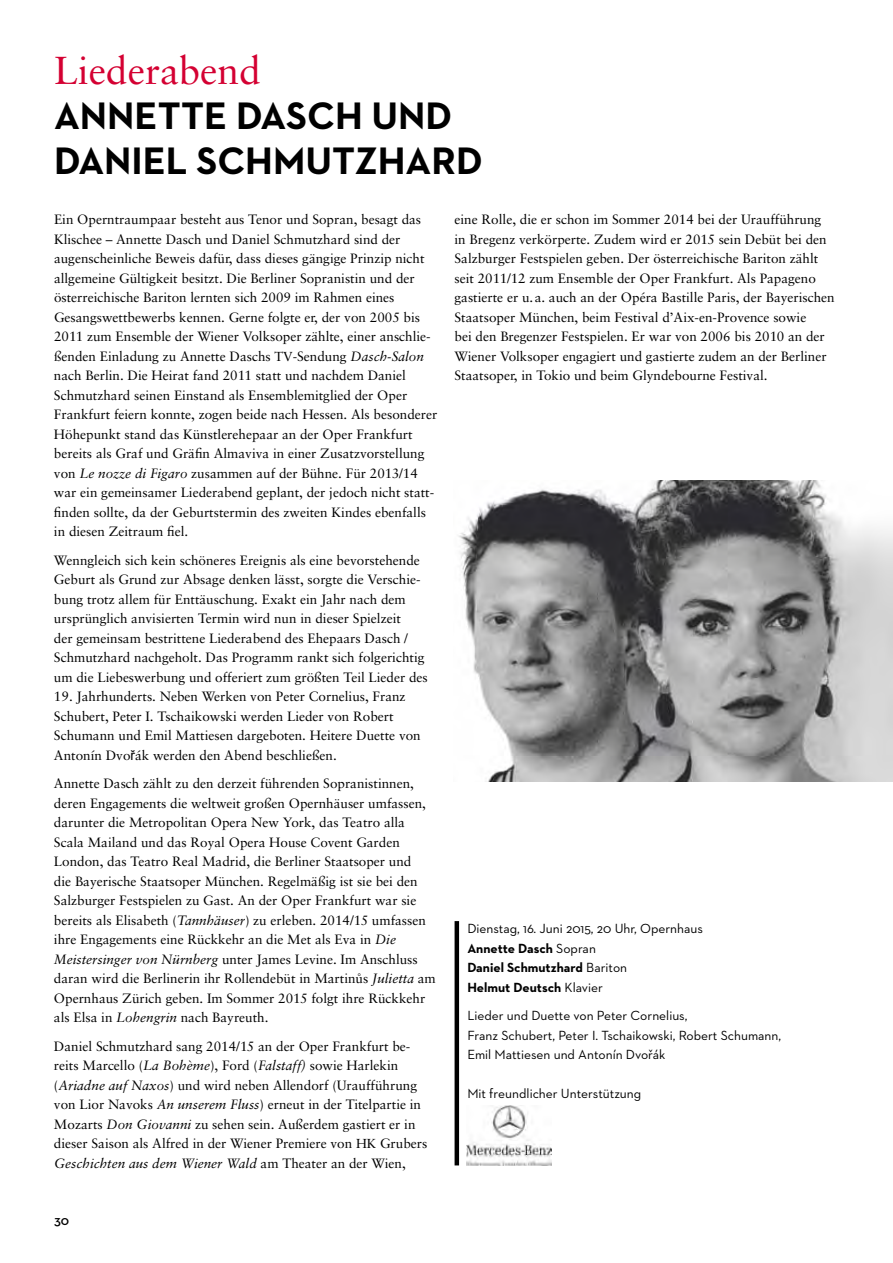
<style>
.page{position:relative;width:893px;height:1263px;background:#fff}
.page>*{position:absolute;margin:0;border:0;box-sizing:border-box;transform-origin:0 0}
.t1{font:700 39px "Neutraface 2 Text";color:#000}
.t2{font:39px "Sabon";color:#d40032}
.t3{font:13.5px/19.5px "Sabon";color:#000}
.t4{font:13.5px/19.5px "Neutraface 2 Text";color:#000}
.t5{font:600 13.5px "Neutraface 2 Text";color:#000}
.s1{font-size:13.05px}
.s2{font-style:italic}
.s3{font-family:"Arial"}
.s4{font-weight:700}
</style>
<div class="page">
<hr style="left:455px;top:921px;width:4px;height:244px;background:#000">
<img style="left:458px;top:481px;width:435px;height:301px">
<img style="left:467px;top:1106px;width:85px;height:59px">
<h1 class="t2" style="left:54px;top:47px;width:208px">Liederabend</h1>
<h1 class="t1" style="left:54px;top:91px;width:51px">Annette</h1>
<h1 class="t1" style="left:236px;top:91px;width:32px">Dasch</h1>
<h1 class="t1" style="left:371px;top:91px;width:77px">UNd</h1>
<h1 class="t1" style="left:54px;top:135px;width:47px">Daniel</h1>
<h1 class="t1" style="left:196px;top:135px;width:49px">Schmutzhard</h1>
<p class="t3" style="left:54px;top:210px;width:385px">Ein Operntraumpaar besteht aus Tenor und Sopran, besagt das Klischee – Annette Dasch und Daniel Schmutzhard sind der augenscheinliche Beweis dafür, dass dieses gängige Prinzip nicht allgemeine Gültigkeit besitzt. Die Berliner Sopranistin und der österreichische Bariton lernten sich 2009 im Rahmen eines Gesangswettbewerbs kennen. Gerne folgte er, der von 2005 bis 2011 zum Ensemble der Wiener Volksoper zählte, einer anschlie&shy;ßenden Einladung zu Annette Daschs <span class="s1">TV</span>-Sendung <span class="s2">Dasch-Salon </span>nach Berlin. Die Heirat fand 2011 statt und nachdem Daniel Schmutzhard seinen Einstand als Ensemblemitglied der Oper Frankfurt feiern konnte, zogen beide nach Hessen. Als besonderer Höhepunkt stand das Künstlerehepaar an der Oper Frankfurt bereits als Graf und Gräfin Almaviva in einer Zusatzvorstellung von <span class="s2">Le nozze di Figaro</span> zusammen auf der Bühne. Für 2013/14 war ein gemeinsamer Liederabend geplant, der jedoch nicht statt&shy;finden sollte, da der Geburtstermin des zweiten Kindes ebenfalls in diesen Zeitraum fiel.</p>
<p class="t3" style="left:54px;top:550px;width:375px">Wenngleich sich kein schöneres Ereignis als eine bevorstehende Geburt als Grund zur Absage denken lässt, sorgte die Verschie&shy;bung trotz allem für Enttäuschung. Exakt ein Jahr nach dem ursprünglich anvisierten Termin wird nun in dieser Spielzeit<br>der gemeinsam bestrittene Liederabend des Ehepaars Dasch / Schmutzhard nachgeholt. Das Programm rankt sich folgerichtig um die Liebeswerbung und offeriert zum größten Teil Lieder des</p>
<p class="t3" style="left:54px;top:686px;width:368px">19. Jahrhunderts. Neben Werken von Peter Cornelius, Franz Schubert, Peter I. Tschaikowski werden Lieder von Robert Schumann und Emil Mattiesen dargeboten. Heitere Duette von Antonín Dvo<span class="s3">ř</span>ák werden den Abend beschließen.</p>
<p class="t3" style="left:54px;top:773px;width:383px">Annette Dasch zählt zu den derzeit führenden Sopranistinnen, deren Engagements die weltweit großen Opernhäuser umfassen, darunter die Metropolitan Opera New York, das Teatro alla Scala Mailand und das Royal Opera House Covent Garden London, das Teatro Real Madrid, die Berliner Staatsoper und<br>die Bayerische Staatsoper München. Regelmäßig ist sie bei den Salzburger Festspielen zu Gast. An der Oper Frankfurt war sie bereits als Elisabeth (<span class="s2">Tannhäuser</span>) zu erleben. 2014/15 umfassen ihre Engagements eine Rückkehr an die Met als Eva in <span class="s2">Die Meistersinger von Nürnberg</span> unter James Levine. Im Anschluss daran wird die Berlinerin ihr Rollendebüt in Martinu˚s <span class="s2">Julietta</span> am Opernhaus Zürich geben. Im Sommer 2015 folgt ihre Rückkehr als Elsa in <span class="s2">Lohengrin</span> nach Bayreuth.</p>
<p class="t3" style="left:54px;top:1036px;width:375px">Daniel Schmutzhard sang 2014/15 an der Oper Frankfurt be&shy;reits Marcello (<span class="s2">La Bohème</span>), Ford (<span class="s2">Falstaff)</span> sowie Harlekin (<span class="s2">Ariadne auf Naxos</span>) und wird neben Allendorf (Uraufführung von Lior Navoks <span class="s2">An unserem Fluss</span>) erneut in der Titelpartie in Mozarts <span class="s2">Don Giovanni</span> zu sehen sein. Außerdem gastiert er in dieser Saison als Alfred in der Wiener Premiere von <span class="s1">HK</span> Grubers <span class="s2">Geschichten aus dem Wiener Wald</span> am Theater an der Wien,</p>
<p class="t3" style="left:455px;top:210px;width:382px">eine Rolle, die er schon im Sommer 2014 bei der Uraufführung in Bregenz verkörperte. Zudem wird er 2015 sein Debüt bei den Salzburger Festspielen geben. Der österreichische Bariton zählt seit 2011/12 zum Ensemble der Oper Frankfurt. Als Papageno gastierte er u.a. auch an der Opéra Bastille Paris, der Bayerischen Staatsoper München, beim Festival d’Aix-en-Provence sowie<br>bei den Bregenzer Festspielen. Er war von 2006 bis 2010 an der Wiener Volksoper engagiert und gastierte zudem an der Berliner Staatsoper, in Tokio und beim Glyndebourne Festival.</p>
<p class="t4" style="left:467px;top:919px;width:237px">Dienstag, 16. Juni 2015, 20 Uhr, Opernhaus<br><span class="s4">Annette Dasch</span> Sopran<br><span class="s4">Daniel Schmutzhard</span> Bariton<br><span class="s4">Helmut Deutsch</span> Klavier</p>
<p class="t4" style="left:467px;top:1006px;width:315px">Lieder und Duette von Peter Cornelius,<br>Franz Schubert, Peter I. Tschaikowski, Robert Schumann,<br>Emil Mattiesen und Antonín Dvořák</p>
<p class="t4" style="left:467px;top:1084px;width:175px">Mit freundlicher Unterstützung</p>
<p class="t5" style="left:54px;top:1211px;width:17px">30</p>
</div>
